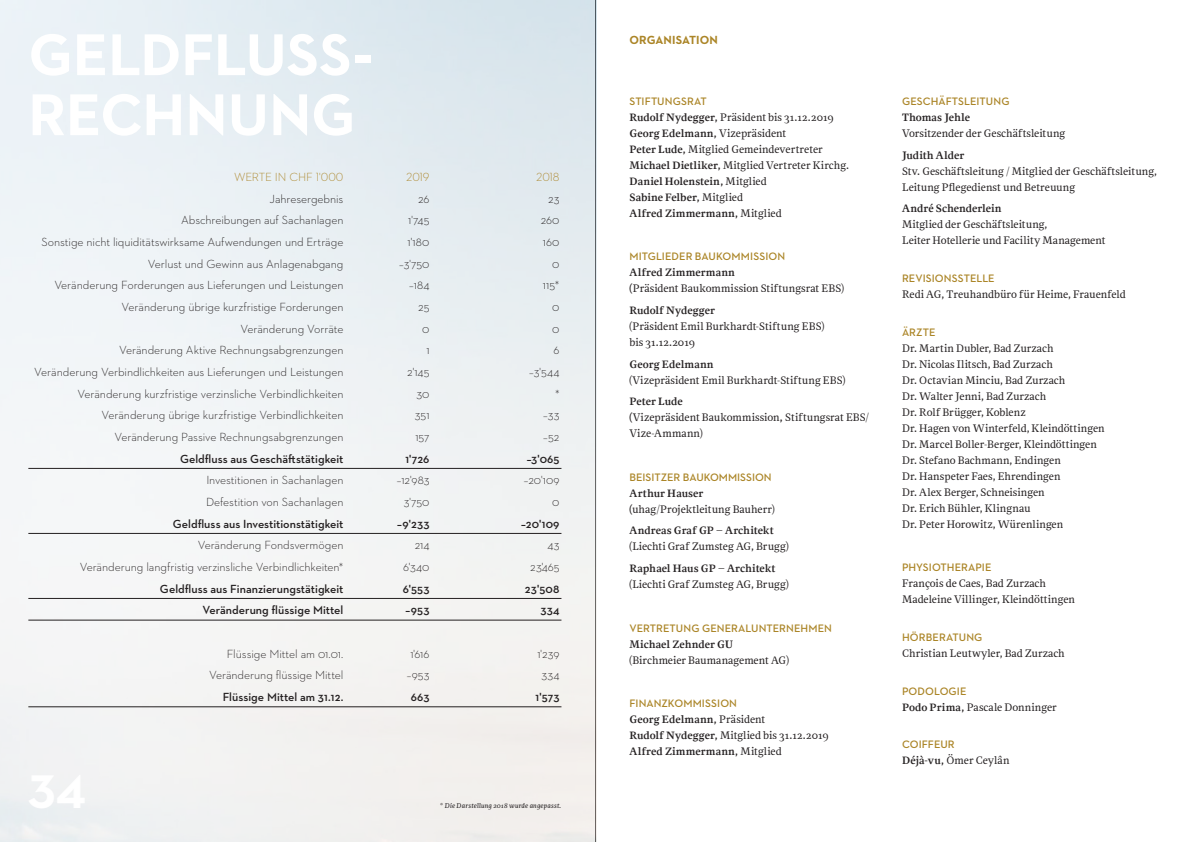
<style>
.page{position:relative;width:1191px;height:842px;background:#fff}
.page>*{position:absolute;margin:0;border:0;box-sizing:border-box;transform-origin:0 0}
.t1{font:700 60px/60px "Neutraface 2 Text";letter-spacing:-.005em;color:#fff}
.t2{font:300 12px "Neutraface 2 Text";letter-spacing:-.005em;color:#231f20}
.t3{font:600 12px "Neutraface 2 Text";color:#231f20}
.t4{font:300 12px "Neutraface 2 Text";letter-spacing:-.015em;color:#ab8527}
.t5{font:700 12px "Neutraface 2 Text";color:#ab8527}
.t6{font:11px/16px "NN Rekja Word";color:#231f20}
.t7{font:700 11px/16px "NN Rekja Word";letter-spacing:.005em;color:#231f20}
.t8{font:600 11px/16px "Neutraface 2 Text";color:#ab8527}
.t9{font:italic 7px "NN Rekja Word";letter-spacing:.025em;color:#231f20}
.s1{font-family:"Neutraface 2 Text";font-weight:600;color:#ab8527}
.s2{font-weight:700}
.s3{font-family:"NN Rekja Word";font-weight:700;color:#231f20}
.s4{font-family:"NN Rekja Word";font-weight:400;color:#231f20}
.s5{font-weight:400}
</style>
<div class="page">
<img style="left:0;top:0;width:596px;height:842px">
<hr style="left:28px;top:468px;width:533px;height:1px;background:#231f20">
<hr style="left:28px;top:533px;width:533px;height:1px;background:#231f20">
<hr style="left:28px;top:598px;width:533px;height:1px;background:#231f20">
<hr style="left:28px;top:620px;width:533px;height:1px;background:#231f20">
<hr style="left:28px;top:707px;width:533px;height:1px;background:#231f20">
<p class="t1" style="left:28px;top:24px;width:346px">GELDFLUSS-<br>RECHNUNG</p>
<p class="t4" style="left:234px;top:169px;width:111px">WERTE IN CHF 1'000</p>
<p class="t4" style="left:406px;top:169px;width:25px">2019</p>
<p class="t4" style="left:536px;top:169px;width:25px">2018</p>
<p class="t2" style="left:269px;top:191px;width:75px">Jahresergebnis</p>
<p class="t2" style="left:418px;top:191px;width:13px">26</p>
<p class="t2" style="left:548px;top:191px;width:13px">23</p>
<p class="t2" style="left:181px;top:213px;width:164px">Abschreibungen auf Sachanlagen</p>
<p class="t2" style="left:408px;top:213px;width:23px">1'745</p>
<p class="t2" style="left:541px;top:213px;width:20px">260</p>
<p class="t2" style="left:42px;top:234px;width:303px">Sonstige nicht liquiditätswirksame Aufwendungen und Erträge</p>
<p class="t2" style="left:407px;top:234px;width:23px">1'180</p>
<p class="t2" style="left:543px;top:234px;width:18px">160</p>
<p class="t2" style="left:148px;top:256px;width:197px">Verlust und Gewinn aus Anlagenabgang</p>
<p class="t2" style="left:399px;top:256px;width:32px">–3'750</p>
<p class="t2" style="left:552px;top:256px;width:9px">0</p>
<p class="t2" style="left:54px;top:278px;width:290px">Veränderung Forderungen aus Lieferungen und Leistungen</p>
<p class="t2" style="left:409px;top:278px;width:22px">–184</p>
<p class="t2" style="left:543px;top:278px;width:18px">115*</p>
<p class="t2" style="left:122px;top:299px;width:223px">Veränderung übrige kurzfristige Forderungen</p>
<p class="t2" style="left:418px;top:299px;width:13px">25</p>
<p class="t2" style="left:552px;top:299px;width:9px">0</p>
<p class="t2" style="left:240px;top:321px;width:104px">Veränderung Vorräte</p>
<p class="t2" style="left:422px;top:321px;width:9px">0</p>
<p class="t2" style="left:552px;top:321px;width:9px">0</p>
<p class="t2" style="left:119px;top:343px;width:226px">Veränderung Aktive Rechnungsabgrenzungen</p>
<p class="t2" style="left:426px;top:343px;width:5px">1</p>
<p class="t2" style="left:553px;top:343px;width:7px">6</p>
<p class="t2" style="left:34px;top:364px;width:311px">Veränderung Verbindlichkeiten aus Lieferungen und Leistungen</p>
<p class="t2" style="left:407px;top:364px;width:24px">2'145</p>
<p class="t2" style="left:529px;top:364px;width:32px">–3'544</p>
<p class="t2" style="left:78px;top:386px;width:267px">Veränderung kurzfristige verzinsliche Verbindlichkeiten</p>
<p class="t2" style="left:416px;top:386px;width:15px">30</p>
<p class="t2" style="left:555px;top:386px;width:6px">*</p>
<p class="t2" style="left:102px;top:408px;width:243px">Veränderung übrige kurzfristige Verbindlichkeiten</p>
<p class="t2" style="left:415px;top:408px;width:16px">351</p>
<p class="t2" style="left:543px;top:408px;width:18px">–33</p>
<p class="t2" style="left:114px;top:429px;width:230px">Veränderung Passive Rechnungsabgrenzungen</p>
<p class="t2" style="left:415px;top:429px;width:16px">157</p>
<p class="t2" style="left:543px;top:429px;width:18px">–52</p>
<p class="t3" style="left:180px;top:451px;width:165px">Geldfluss aus Geschäftstätigkeit</p>
<p class="t3" style="left:405px;top:451px;width:26px">1'726</p>
<p class="t3" style="left:526px;top:451px;width:34px">–3'065</p>
<p class="t2" style="left:206px;top:473px;width:139px">Investitionen in Sachanlagen</p>
<p class="t2" style="left:397px;top:473px;width:34px">–12'983</p>
<p class="t2" style="left:524px;top:473px;width:37px">–20'109</p>
<p class="t2" style="left:206px;top:494px;width:139px">Defestition von Sachanlagen</p>
<p class="t2" style="left:404px;top:494px;width:27px">3'750</p>
<p class="t2" style="left:552px;top:494px;width:9px">0</p>
<p class="t3" style="left:173px;top:516px;width:172px">Geldfluss aus Investitionstätigkeit</p>
<p class="t3" style="left:397px;top:516px;width:34px">–9'233</p>
<p class="t3" style="left:521px;top:516px;width:40px">–20'109</p>
<p class="t2" style="left:198px;top:538px;width:147px">Veränderung Fondsvermögen</p>
<p class="t2" style="left:415px;top:538px;width:16px">214</p>
<p class="t2" style="left:547px;top:538px;width:14px">43</p>
<p class="t2" style="left:80px;top:559px;width:265px">Veränderung langfristig verzinsliche Verbindlichkeiten*</p>
<p class="t2" style="left:403px;top:559px;width:28px">6'340</p>
<p class="t2" style="left:530px;top:559px;width:31px">23'465</p>
<p class="t3" style="left:160px;top:581px;width:185px">Geldfluss aus Finanzierungstätigkeit</p>
<p class="t3" style="left:403px;top:581px;width:28px">6'553</p>
<p class="t3" style="left:525px;top:581px;width:36px">23'508</p>
<p class="t3" style="left:202px;top:603px;width:143px">Veränderung flüssige Mittel</p>
<p class="t3" style="left:405px;top:603px;width:25px">–953</p>
<p class="t3" style="left:540px;top:603px;width:21px">334</p>
<p class="t2" style="left:227px;top:646px;width:118px">Flüssige Mittel am 01.01.</p>
<p class="t2" style="left:410px;top:646px;width:21px">1'616</p>
<p class="t2" style="left:537px;top:646px;width:24px">1'239</p>
<p class="t2" style="left:209px;top:668px;width:136px">Veränderung flüssige Mittel</p>
<p class="t2" style="left:407px;top:668px;width:24px">–953</p>
<p class="t2" style="left:541px;top:668px;width:20px">334</p>
<p class="t3" style="left:223px;top:689px;width:122px">Flüssige Mittel am 31.12.</p>
<p class="t3" style="left:411px;top:689px;width:20px">663</p>
<p class="t3" style="left:535px;top:689px;width:25px">1'573</p>
<p class="t9" style="left:440px;top:801px;width:123px">* Die Darstellung 2018 wurde angepasst.</p>
<p class="t5" style="left:629px;top:32px;width:90px">ORGANISATION</p>
<p class="t6" style="left:629px;top:93px;width:221px"><span class="s1">STIFTUNGSRAT<br></span><span class="s2">Rudolf Nydegger,</span> Präsident bis 31.12.2019<br><span class="s2">Georg Edelmann,</span> Vizepräsident<br><span class="s2">Peter Lude,</span> Mitglied Gemeindevertreter<br><span class="s2">Michael Dietliker,</span> Mitglied Vertreter Kirchg.<br><span class="s2">Daniel Holenstein,</span> Mitglied<br><span class="s2">Sabine Felber,</span> Mitglied<br><span class="s2">Alfred Zimmermann,</span> Mitglied</p>
<p class="t6" style="left:629px;top:249px;width:216px"><span class="s1">MITGLIEDER BAUKOMMISSION<br></span><span class="s2">Alfred Zimmermann<br>(</span>Präsident Baukommission Stiftungsrat EBS)</p>
<p class="t6" style="left:629px;top:302px;width:196px"><span class="s2">Rudolf Nydegger<br></span>(Präsident Emil Burkhardt-Stiftung EBS) bis 31.12.2019</p>
<p class="t6" style="left:629px;top:356px;width:217px"><span class="s2">Georg Edelmann<br></span>(Vizepräsident Emil Burkhardt-Stiftung EBS)</p>
<p class="t6" style="left:629px;top:394px;width:241px"><span class="s2">Peter Lude<br>(</span>Vizepräsident Baukommission<span class="s2">,</span> Stiftungsrat EBS/<br>Vize-Ammann)</p>
<p class="t6" style="left:629px;top:469px;width:147px"><span class="s1">BEISITZER BAUKOMMISSION<br></span><span class="s2">Arthur Hauser (</span>uhag/Projektleitung Bauherr)</p>
<p class="t6" style="left:629px;top:523px;width:161px"><span class="s2">Andreas Graf GP – Architekt </span>(Liechti Graf Zumsteg AG, Brugg)</p>
<p class="t6" style="left:629px;top:560px;width:161px"><span class="s2">Raphael Haus GP – Architekt </span>(Liechti Graf Zumsteg AG, Brugg)</p>
<p class="t8" style="left:629px;top:620px;width:204px">VERTRETUNG GENERALUNTERNEHMEN<br><span class="s3">Michael Zehnder GU<br></span><span class="s4">(Birchmeier Baumanagement AG)</span></p>
<p class="t7" style="left:629px;top:695px;width:201px"><span class="s1">FINANZKOMMISSION<br></span>Georg Edelmann, <span class="s5">Präsident<br></span>Rudolf Nydegger, <span class="s5">Mitglied bis 31.12.2019<br></span>Alfred Zimmermann, <span class="s5">Mitglied</span></p>
<p class="t6" style="left:902px;top:93px;width:165px"><span class="s1">GESCHÄFTSLEITUNG<br></span><span class="s2">Thomas Jehle<br></span>Vorsitzender der Geschäftsleitung</p>
<p class="t6" style="left:902px;top:147px;width:256px"><span class="s2">Judith Alder<br></span>Stv. Geschäftsleitung / Mitglied der Geschäftsleitung,<br>Leitung Pflegedienst und Betreuung</p>
<p class="t6" style="left:902px;top:201px;width:205px"><span class="s2">André Schenderlein<br></span>Mitglied der Geschäftsleitung,<br>Leiter Hotellerie und Facility Management</p>
<p class="t6" style="left:902px;top:270px;width:225px"><span class="s1">REVISIONSSTELLE<br></span>Redi AG, Treuhandbüro für Heime, Frauenfeld</p>
<p class="t6" style="left:902px;top:324px;width:204px"><span class="s1">ÄRZTE<br></span>Dr. Martin Dubler, Bad Zurzach<br>Dr. Nicolas Ilitsch, Bad Zurzach<br>Dr. Octavian Minciu, Bad Zurzach<br>Dr. Walter Jenni, Bad Zurzach<br>Dr. Rolf Brügger, Koblenz<br>Dr. Hagen von Winterfeld, Kleindöttingen<br>Dr. Marcel Boller-Berger, Kleindöttingen<br>Dr. Stefano Bachmann, Endingen<br>Dr. Hanspeter Faes, Ehrendingen<br>Dr. Alex Berger, Schneisingen<br>Dr. Erich Bühler, Klingnau<br>Dr. Peter Horowitz, Würenlingen</p>
<p class="t6" style="left:902px;top:559px;width:174px"><span class="s1">PHYSIOTHERAPIE<br></span>François de Caes, Bad Zurzach<br>Madeleine Villinger, Kleindöttingen</p>
<p class="t6" style="left:902px;top:629px;width:164px"><span class="s1">HÖRBERATUNG<br></span>Christian Leutwyler, Bad Zurzach</p>
<p class="t6" style="left:902px;top:683px;width:156px"><span class="s1">PODOLOGIE<br></span><span class="s2">Podo Prima,</span> Pascale Donninger</p>
<p class="t6" style="left:902px;top:736px;width:109px"><span class="s1">COIFFEUR<br></span><span class="s2">Déjà-vu,</span> Ömer Ceylân</p>
</div>
